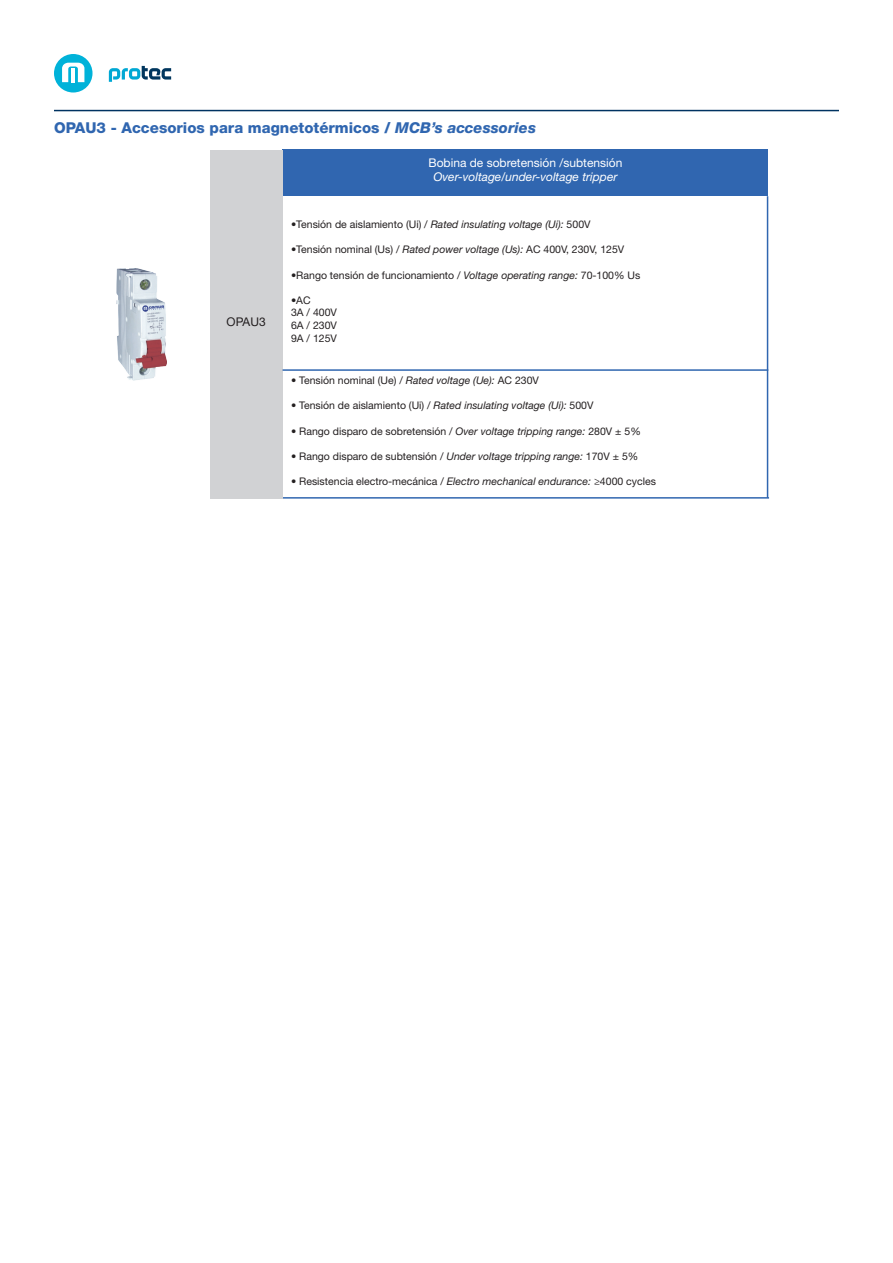
<style>
.page{position:relative;width:893px;height:1263px;background:#fff}
.page>*{position:absolute;margin:0;border:0;box-sizing:border-box;transform-origin:0 0}
.t1{font:800 15px "Helvetica Neue LT Std";color:#3066b0}
.t2{font:italic 12px "Helvetica Neue LT Std";color:#fff}
.t3{font:12px "Helvetica Neue LT Std";color:#fff}
.t4{font:12px "Helvetica Neue LT Std";color:#231f20}
.DATOS_DE_LAS_TABLAS{font:10.5px "Helvetica Neue LT Std";color:#231f20}
.s1{font-style:italic}
</style>
<div class="page">
<hr style="left:54px;top:110px;width:785px;height:1px;background:#003361">
<svg style="left:109px;top:66px;width:62px;height:16px"></svg>
<div style="left:54px;top:54px;width:39px;height:39px;background:#00b2d9;border-radius:50%"></div>
<svg style="left:62px;top:63px;width:22px;height:19px"></svg>
<img style="left:117px;top:268px;width:49px;height:112px">
<hr style="left:223px;top:497px;width:546px;height:2px;background:#3066b0">
<div style="left:283px;top:150px;width:485px;height:46px;background:#3066b0"></div>
<div style="left:210px;top:150px;width:73px;height:349px;background:#d1d2d4"></div>
<hr style="left:283px;top:369px;width:485px;height:2px;background:#3066b0">
<hr style="left:767px;top:196px;width:1px;height:302px;background:#3066b0">
<p class="t1" style="left:54px;top:119px;width:484px">OPAU3 - Accesorios para magnetotérmicos / <span class="s1">MCB’s accessories</span></p>
<p class="t3" style="left:428px;top:155px;width:195px">Bobina de sobretensión /subtensión</p>
<p class="t2" style="left:433px;top:170px;width:186px">Over-voltage/under-voltage tripper</p>
<p class="t4" style="left:227px;top:315px;width:41px">OPAU3</p>
<p class="DATOS_DE_LAS_TABLAS" style="left:291px;top:218px;width:301px">•Tensión de aislamiento (Ui) / <span class="s1">Rated insulating voltage (Ui):</span> 500V</p>
<p class="DATOS_DE_LAS_TABLAS" style="left:291px;top:243px;width:335px">•Tensión nominal (Us) / <span class="s1">Rated power voltage (Us):</span> AC 400V, 230V, 125V</p>
<p class="DATOS_DE_LAS_TABLAS" style="left:291px;top:269px;width:351px">•Rango tensión de funcionamiento / <span class="s1">Voltage operating range:</span> 70-100% Us</p>
<p class="DATOS_DE_LAS_TABLAS" style="left:291px;top:294px;width:21px">•AC</p>
<p class="DATOS_DE_LAS_TABLAS" style="left:291px;top:306px;width:47px">3A / 400V</p>
<p class="DATOS_DE_LAS_TABLAS" style="left:291px;top:319px;width:47px">6A / 230V</p>
<p class="DATOS_DE_LAS_TABLAS" style="left:291px;top:332px;width:47px">9A / 125V</p>
<p class="DATOS_DE_LAS_TABLAS" style="left:291px;top:374px;width:249px">• Tensión nominal (Ue) / <span class="s1">Rated voltage (Ue):</span> AC 230V</p>
<p class="DATOS_DE_LAS_TABLAS" style="left:291px;top:399px;width:304px">• Tensión de aislamiento (Ui) / <span class="s1">Rated insulating voltage (Ui):</span> 500V</p>
<p class="DATOS_DE_LAS_TABLAS" style="left:291px;top:424px;width:351px">• Rango disparo de sobretensión / <span class="s1">Over voltage tripping range:</span> 280V ± 5%</p>
<p class="DATOS_DE_LAS_TABLAS" style="left:291px;top:450px;width:349px">• Rango disparo de subtensión / <span class="s1">Under voltage tripping range:</span> 170V ± 5%</p>
<p class="DATOS_DE_LAS_TABLAS" style="left:291px;top:475px;width:366px">• Resistencia electro-mecánica / <span class="s1">Electro mechanical endurance:</span> ≥4000 cycles</p>
</div>
